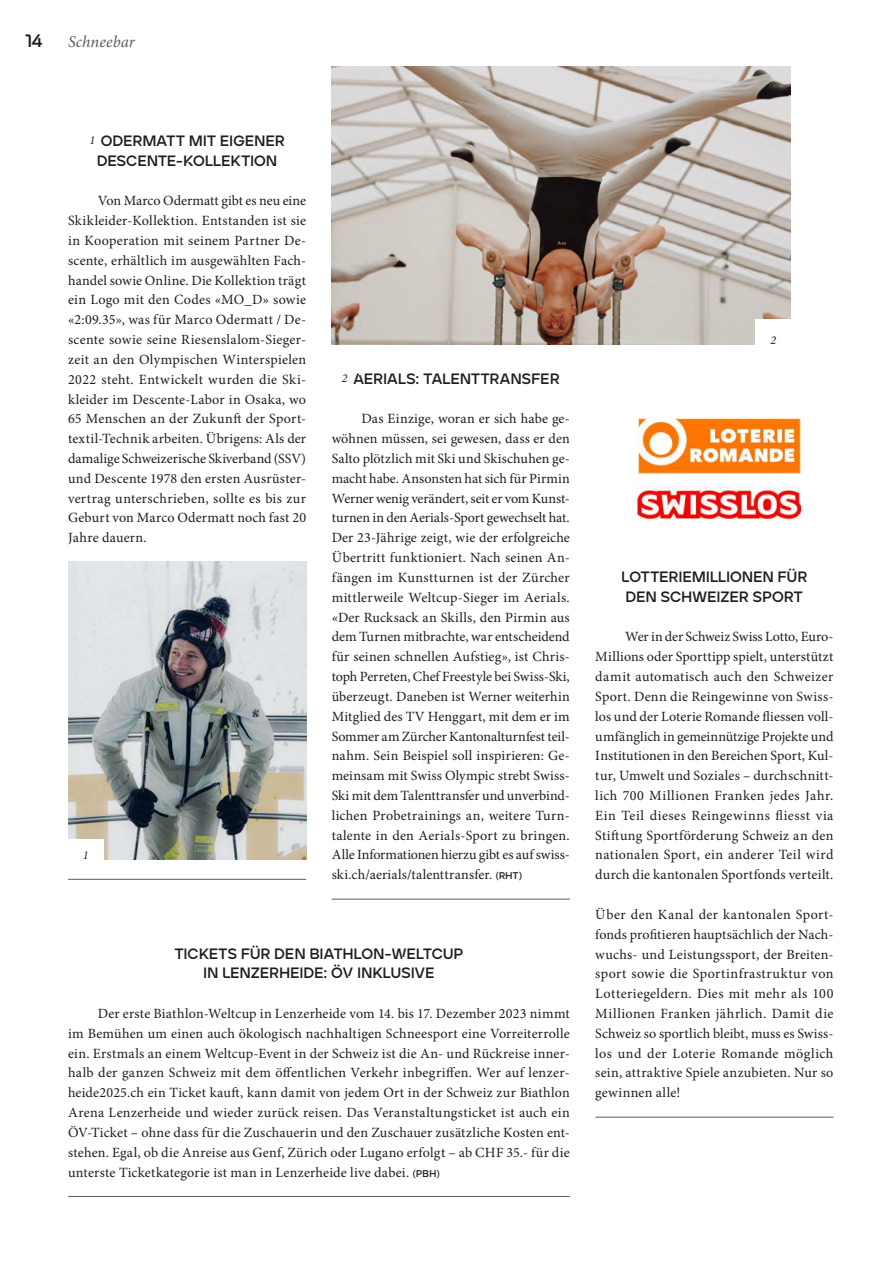
<style>
.page{position:relative;width:893px;height:1263px;background:#fff}
.page>*{position:absolute;margin:0;border:0;box-sizing:border-box;transform-origin:0 0}
.t1{font:18px "Ardela Edge Variable X02";color:#1d1d1b}
.t2{font:italic 16.5px "Minion Pro";color:#555e5a}
.t3{font:15px/19.8px "Ardela Edge Variable X02";letter-spacing:.015em;color:#1d1d1b;text-align:center}
.t4{font:14.1px/19.8px "Minion Pro";letter-spacing:.01em;color:#1d1d1b;text-align:justify}
.t5{font:italic 12px "Minion Pro";color:#1d1d1b}
.s1{font-family:"Minion Pro";font-style:italic;font-size:12px}
.s2{font-family:"Ardela Edge Variable X02";font-size:9.75px}
</style>
<div class="page">
<hr style="left:595px;top:1117px;width:238px;height:1px;background:#555e5a">
<hr style="left:332px;top:899px;width:238px;height:1px;background:#555e5a">
<hr style="left:68px;top:879px;width:238px;height:1px;background:#555e5a">
<hr style="left:68px;top:1196px;width:502px;height:1px;background:#555e5a">
<img style="left:332px;top:67px;width:459px;height:277px">
<img style="left:68px;top:561px;width:238px;height:298px">
<img style="left:638px;top:417px;width:162px;height:102px">
<div style="left:68px;top:840px;width:35px;height:32px;background:#fff"></div>
<div style="left:756px;top:320px;width:35px;height:24px;background:#fff"></div>
<p class="t1" style="left:25px;top:28px;width:20px">14</p>
<p class="t2" style="left:68px;top:30px;width:68px">Schneebar</p>
<p class="t3" style="left:89px;top:130px;width:197px"><span class="s1">1</span> ODERMATT MIT EIGENER<br>DESCENTE-KOLLEKTION</p>
<p class="t4" style="left:68px;top:191px;width:240px;text-indent:30px">Von Marco Odermatt gibt es neu eine Skikleider-Kollektion. Entstanden ist sie in Kooperation mit seinem Partner De&shy;scente, erhältlich im ausgewählten Fach&shy;handel sowie Online. Die Kollektion trägt ein Logo mit den Codes «MO_D» sowie «2:09.35», was für Marco Odermatt / De&shy;scente sowie seine Riesenslalom-Sieger&shy;zeit an den Olympischen Winterspielen 2022 steht. Entwickelt wurden die Ski&shy;kleider im Descente-Labor in Osaka, wo 65 Menschen an der Zukunft der Sport&shy;textil-Technik arbeiten. Übrigens: Als der damalige Schweizerische Skiverband (SSV) und Descente 1978 den ersten Ausrüster&shy;vertrag unterschrieben, sollte es bis zur Geburt von Marco Odermatt noch fast 20<br>Jahre dauern.</p>
<p class="t5" style="left:83px;top:847px;width:7px">1</p>
<p class="t3" style="left:342px;top:368px;width:219px"><span class="s1">2</span> AERIALS: TALENTTRANSFER</p>
<p class="t4" style="left:332px;top:409px;width:240px;text-indent:30px">Das Einzige, woran er sich habe ge&shy;wöhnen müssen, sei gewesen, dass er den Salto plötzlich mit Ski und Skischuhen ge&shy;macht habe. Ansonsten hat sich für Pirmin Werner wenig verändert, seit er vom Kunst&shy;turnen in den Aerials-Sport gewechselt hat.<br>Der 23-Jährige zeigt, wie der erfolgreiche Übertritt funktioniert. Nach seinen An&shy;fängen im Kunstturnen ist der Zürcher mittlerweile Weltcup-Sieger im Aerials. «Der Rucksack an Skills, den Pirmin aus dem Turnen mitbrachte, war entscheidend für seinen schnellen Aufstieg», ist Chris&shy;toph Perreten, Chef Freestyle bei Swiss-Ski, überzeugt. Daneben ist Werner weiterhin Mitglied des TV Henggart, mit dem er im Sommer am Zürcher Kantonalturnfest teil&shy;nahm. Sein Beispiel soll inspirieren: Ge&shy;meinsam mit Swiss Olympic strebt Swiss-Ski mit dem Talenttransfer und unverbind&shy;lichen Probetrainings an, weitere Turn&shy;talente in den Aerials-Sport zu bringen.<br>Alle Informationen hierzu gibt es auf swiss&shy;ski.ch/aerials/talenttransfer. <span class="s2">(RHT)</span></p>
<p class="t3" style="left:174px;top:942px;width:290px">TICKETS FÜR DEN BIATHLON-WELTCUP<br>IN LENZERHEIDE: ÖV INKLUSIVE</p>
<p class="t4" style="left:68px;top:1004px;width:503px;text-indent:30px">Der erste Biathlon-Weltcup in Lenzerheide vom 14. bis 17. Dezember 2023 nimmt im Bemühen um einen auch ökologisch nachhaltigen Schneesport eine Vorreiterrolle ein. Erstmals an einem Weltcup-Event in der Schweiz ist die An- und Rückreise inner&shy;halb der ganzen Schweiz mit dem öffentlichen Verkehr inbegriffen. Wer auf lenzer&shy;heide2025.ch ein Ticket kauft, kann damit von jedem Ort in der Schweiz zur Biathlon Arena Lenzerheide und wieder zurück reisen. Das Veranstaltungsticket ist auch ein ÖV-Ticket – ohne dass für die Zuschauerin und den Zuschauer zusätzliche Kosten ent&shy;stehen. Egal, ob die Anreise aus Genf, Zürich oder Lugano erfolgt – ab CHF 35.- für die unterste Ticketkategorie ist man in Lenzerheide live dabei. <span class="s2">(PBH)</span></p>
<p class="t5" style="left:770px;top:332px;width:7px">2</p>
<p class="t3" style="left:622px;top:566px;width:187px;text-align:left">LOTTERIEMILLIONEN FÜR<br>DEN SCHWEIZER SPORT</p>
<p class="t4" style="left:595px;top:627px;width:240px;text-indent:30px">Wer in der Schweiz Swiss Lotto, Euro-Millions oder Sporttipp spielt, unterstützt damit automatisch auch den Schweizer Sport. Denn die Reingewinne von Swiss&shy;los und der Loterie Romande fliessen voll&shy;umfänglich in gemeinnützige Projekte und Institutionen in den Bereichen Sport, Kul&shy;tur, Umwelt und Soziales – durchschnitt&shy;lich 700 Millionen Franken jedes Jahr.<br>Ein Teil dieses Reingewinns fliesst via Stiftung Sportförderung Schweiz an den nationalen Sport, ein anderer Teil wird durch die kantonalen Sportfonds verteilt.</p>
<p class="t4" style="left:595px;top:904px;width:240px">Über den Kanal der kantonalen Sport&shy;fonds profitieren hauptsächlich der Nach&shy;wuchs- und Leistungssport, der Breiten&shy;sport sowie die Sportinfrastruktur von Lotteriegeldern. Dies mit mehr als 100<br>Millionen Franken jährlich. Damit die Schweiz so sportlich bleibt, muss es Swiss&shy;los und der Loterie Romande möglich sein, attraktive Spiele anzubieten. Nur so gewinnen alle!</p>
</div>
